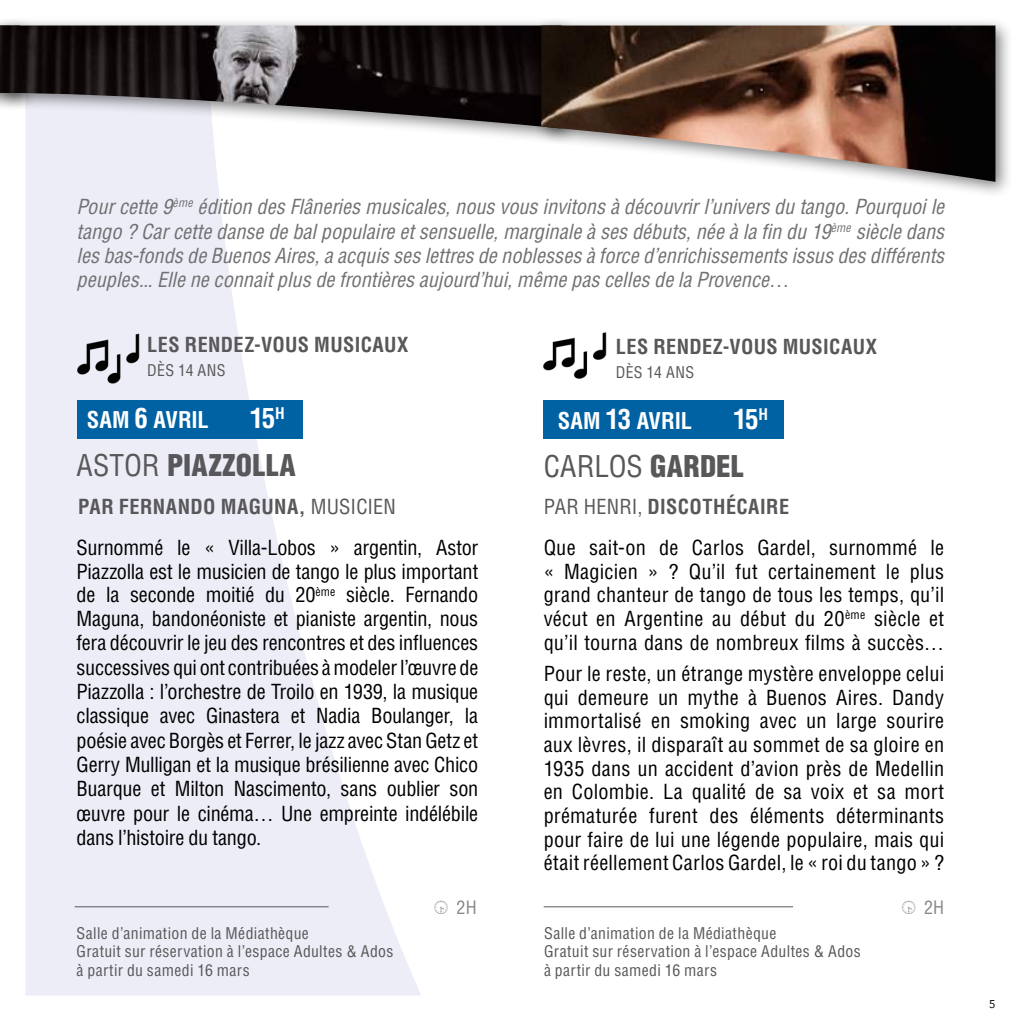
<style>
.page{position:relative;width:1021px;height:1021px;background:#fff}
.page>*{position:absolute;margin:0;border:0;box-sizing:border-box;transform-origin:0 0}
.t1{font:900 condensed 29.25px "Helvetica LT Std";letter-spacing:.01em;color:#58585a}
.t2{font:condensed 29.25px "Helvetica LT Std";color:#58585a}
.t3{font:700 condensed 27px "Helvetica LT Std";color:#fff}
.t4{font:700 condensed 22.5px "Helvetica LT Std";color:#fff}
.t5{font:condensed 20.25px/24.1px "Helvetica LT Std";letter-spacing:.01em;color:#000;text-align:justify}
.t6{font:italic condensed 20.25px/24.3px "Helvetica LT Std";color:#707172;text-align:justify}
.t7{font:700 condensed 20.25px "Helvetica LT Std";letter-spacing:.02em;color:#58585a}
.t8{font:condensed 18px "Helvetica LT Std";color:#87888a}
.t9{font:condensed 15.75px/18.9px "Helvetica LT Std";letter-spacing:.025em;color:#58585a}
.t10{font:11.25px "Avenir";color:#000}
.s1{font-size:27px}
.s2{font-weight:400}
.s3{font-weight:900}
.s4{color:#58585a}
.s5{font-weight:700;color:#58585a}
</style>
<div class="page">
<svg style="left:26px;top:146px;width:395px;height:849px;fill:#ecedf6"></svg>
<div style="left:77px;top:400px;width:225px;height:38px;background:#0061a3"></div>
<div style="left:543px;top:400px;width:240px;height:38px;background:#0061a3"></div>
<hr style="left:75px;top:906px;width:253px;height:1px;background:#58585a">
<hr style="left:543px;top:906px;width:250px;height:1px;background:#58585a">
<img style="left:76px;top:329px;width:66px;height:56px">
<img style="left:544px;top:332px;width:63px;height:47px">
<div style="left:0;top:16px;width:579px;height:130px;background:#000;opacity:.5"></div>
<img style="left:0;top:26px;width:532px;height:102px">
<div style="left:532px;top:16px;width:482px;height:183px;background:#000;opacity:.5"></div>
<img style="left:541px;top:26px;width:454px;height:156px">
<p class="t6" style="left:77px;top:195px;width:869px">Pour cette 9<sup>ème</sup> édition des Flâneries musicales, nous vous invitons à découvrir l’univers du tango. Pourquoi le tango ? Car cette danse de bal populaire et sensuelle, marginale à ses débuts, née à la fin du 19<sup>ème</sup> siècle dans les bas-fonds de Buenos Aires, a acquis ses lettres de noblesses à force d’enrichissements issus des différents peuples... Elle ne connait plus de frontières aujourd’hui, même pas celles de la Provence…</p>
<p class="t7" style="left:147px;top:332px;width:263px">LES RENDEZ-VOUS MUSICAUX</p>
<p class="t9" style="left:147px;top:361px;width:80px">DÈS 14 ANS</p>
<p class="t7" style="left:615px;top:334px;width:263px">LES RENDEZ-VOUS MUSICAUX</p>
<p class="t9" style="left:615px;top:362px;width:80px">DÈS 14 ANS</p>
<p class="t4" style="left:87px;top:406px;width:123px">SAM <span class="s1">6</span> AVRIL</p>
<h2 class="t3" style="left:250px;top:401px;width:36px">15<sup>H</sup></h2>
<p class="t4" style="left:558px;top:406px;width:136px">SAM <span class="s1">13</span> AVRIL</p>
<h2 class="t3" style="left:733px;top:402px;width:36px">15<sup>H</sup></h2>
<h1 class="t1" style="left:77px;top:447px;width:221px"><span class="s2">ASTOR</span> PIAZZOLLA</h1>
<h1 class="t2" style="left:544px;top:448px;width:201px">CARLOS <span class="s3">GARDEL</span></h1>
<p class="t7" style="left:78px;top:494px;width:319px">PAR FERNANDO MAGUNA, <span class="s2">MUSICIEN</span></p>
<p class="t5" style="left:543px;top:486px;width:402px;line-height:40.5px"><span class="s4">PAR HENRI,</span> <span class="s5">DISCOTHÉCAIRE<br></span>Que sait-on de Carlos Gardel, surnommé le</p>
<p class="t5" style="left:543px;top:559px;width:402px">« Magicien » ? Qu’il fut certainement le plus grand chanteur de tango de tous les temps, qu’il vécut en Argentine au début du 20<sup>ème</sup> siècle et qu’il tourna dans de nombreux films à succès…</p>
<p class="t5" style="left:543px;top:662px;width:402px">Pour le reste, un étrange mystère enveloppe celui qui demeure un mythe à Buenos Aires. Dandy immortalisé en smoking avec un large sourire aux lèvres, il disparaît au sommet de sa gloire en 1935 dans un accident d’avion près de Medellin en Colombie. La qualité de sa voix et sa mort prématurée furent des éléments déterminants pour faire de lui une légende populaire, mais qui était réellement Carlos Gardel, le « roi du tango » ?</p>
<p class="t8" style="left:456px;top:895px;width:22px">2H</p>
<p class="t8" style="left:924px;top:895px;width:22px">2H</p>
<p class="t5" style="left:77px;top:535px;width:403px">Surnommé le « Villa-Lobos » argentin, Astor Piazzolla est le musicien de tango le plus important de la seconde moitié du 20<sup>ème</sup> siècle. Fernando Maguna, bandonéoniste et pianiste argentin, nous fera découvrir le jeu des rencontres et des influences successives qui ont contribuées à modeler l’œuvre de Piazzolla : l’orchestre de Troilo en 1939, la musique classique avec Ginastera et Nadia Boulanger, la poésie avec Borgès et Ferrer, le jazz avec Stan Getz et Gerry Mulligan et la musique brésilienne avec Chico Buarque et Milton Nascimento, sans oublier son œuvre pour le cinéma… Une empreinte indélébile dans l’histoire du tango.</p>
<p class="t9" style="left:77px;top:923px;width:318px">Salle d’animation de la Médiathèque<br>Gratuit sur réservation à l’espace Adultes &amp; Ados à partir du samedi 16 mars</p>
<p class="t9" style="left:544px;top:923px;width:318px">Salle d’animation de la Médiathèque<br>Gratuit sur réservation à l’espace Adultes &amp; Ados à partir du samedi 16 mars</p>
<p class="t10" style="left:989px;top:995px;width:8px">5</p>
</div>
